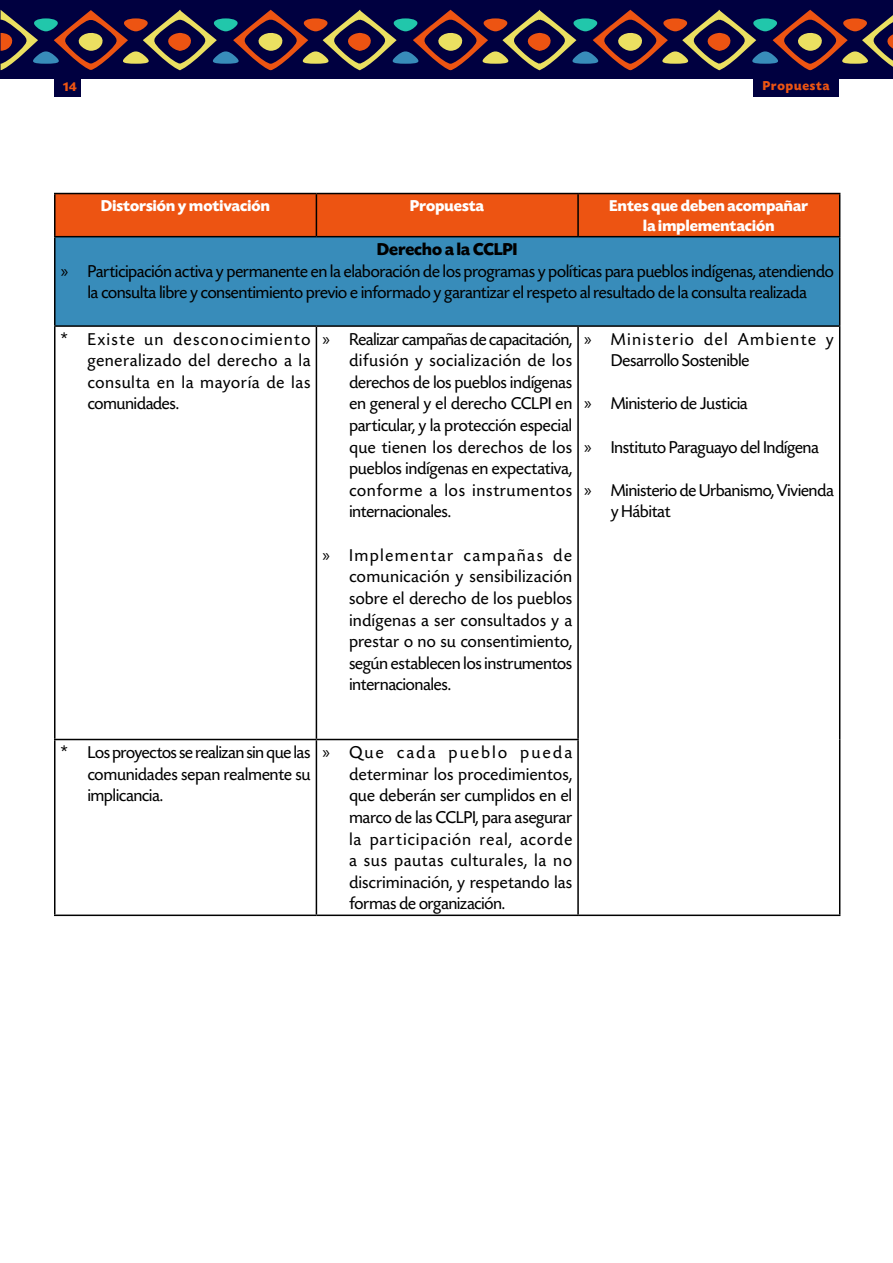
<style>
.page{position:relative;width:893px;height:1263px;background:#fff}
.page>*{position:absolute;margin:0;border:0;box-sizing:border-box;transform-origin:0 0}
.t1{font:18px/21.6px "Today SHOP";color:#000;text-align:justify}
.t2{font:18px/21.6px "Today SHOP";letter-spacing:.05em;color:#000}
.t3{font:700 16.5px/19.8px "Today SHOP";letter-spacing:.01em;color:#fff;text-align:center}
.t4{font:700 13.5px "Today SHOP";letter-spacing:.065em;color:#ed5412}
.s1{font-weight:700}
.s2{font-family:"Myriad Pro"}
</style>
<div class="page">
<div style="left:754px;top:76px;width:85px;height:20px;background:#000040"></div>
<div style="left:54px;top:77px;width:27px;height:20px;background:#000040"></div>
<div style="left:0;top:0;width:893px;height:79px;background:#000040"></div>
<svg style="left:1px;top:10px;width:892px;height:60px"></svg>
<div style="left:56px;top:194px;width:783px;height:42px;background:#ed5412"></div>
<div style="left:55px;top:237px;width:785px;height:89px;background:#388cba"></div>
<hr style="left:54px;top:193px;width:262px;height:1px;background:#000">
<hr style="left:54px;top:194px;width:2px;height:42px;background:#000">
<hr style="left:316px;top:193px;width:262px;height:1px;background:#000">
<hr style="left:316px;top:194px;width:1px;height:42px;background:#000">
<hr style="left:578px;top:193px;width:262px;height:1px;background:#000">
<hr style="left:577px;top:194px;width:2px;height:42px;background:#000">
<hr style="left:839px;top:194px;width:1px;height:42px;background:#000">
<hr style="left:54px;top:236px;width:262px;height:1px;background:#000">
<hr style="left:54px;top:237px;width:2px;height:88px;background:#000">
<hr style="left:316px;top:236px;width:262px;height:1px;background:#000">
<hr style="left:578px;top:236px;width:262px;height:1px;background:#000">
<hr style="left:839px;top:237px;width:1px;height:88px;background:#000">
<hr style="left:54px;top:325px;width:262px;height:2px;background:#000">
<hr style="left:54px;top:327px;width:2px;height:412px;background:#000">
<hr style="left:316px;top:325px;width:262px;height:2px;background:#000">
<hr style="left:316px;top:327px;width:1px;height:412px;background:#000">
<hr style="left:578px;top:325px;width:262px;height:2px;background:#000">
<hr style="left:577px;top:327px;width:2px;height:412px;background:#000">
<hr style="left:839px;top:327px;width:1px;height:412px;background:#000">
<hr style="left:54px;top:739px;width:262px;height:1px;background:#000">
<hr style="left:54px;top:740px;width:2px;height:174px;background:#000">
<hr style="left:316px;top:739px;width:263px;height:1px;background:#000">
<hr style="left:316px;top:740px;width:1px;height:174px;background:#000">
<hr style="left:577px;top:740px;width:2px;height:174px;background:#000">
<hr style="left:839px;top:739px;width:1px;height:175px;background:#000">
<hr style="left:54px;top:914px;width:262px;height:2px;background:#000">
<hr style="left:316px;top:914px;width:262px;height:2px;background:#000">
<hr style="left:578px;top:914px;width:262px;height:2px;background:#000">
<p class="t4" style="left:63px;top:80px;width:15px">14</p>
<p class="t4" style="left:763px;top:79px;width:68px">Propuesta</p>
<p class="t3" style="left:101px;top:196px;width:170px">Distorsión y motivación</p>
<p class="t3" style="left:410px;top:196px;width:75px">Propuesta</p>
<p class="t3" style="left:610px;top:196px;width:200px">Entes que deben acompañar la implementación</p>
<p class="t1" style="left:61px;top:239px;width:774px;text-align:center"><span class="s1">Derecho a la CCLPI<br></span><span class="s2">»</span> Participación activa y permanente en la elaboración de los programas y políticas para pueblos indígenas, atendiendo la consulta libre y consentimiento previo e informado y garantizar el respeto al resultado de la consulta realizada</p>
<p class="t1" style="left:88px;top:329px;width:224px;text-indent:-27px">* Existe un desconocimiento generalizado del derecho a la consulta en la mayoría de las comunidades.</p>
<p class="t1" style="left:349px;top:329px;width:224px;text-indent:-27px"><span class="s2">»</span> Realizar campañas de capacitación, difusión y socialización de los derechos de los pueblos indígenas en general y el derecho CCLPI en particular, y la protección especial que tienen los derechos de los pueblos indígenas en expectativa, conforme a los instrumentos internacionales.</p>
<p class="t1" style="left:349px;top:545px;width:224px;text-indent:-27px"><span class="s2">»</span> Implementar campañas de comunicación y sensibilización sobre el derecho de los pueblos indígenas a ser consultados y a prestar o no su consentimiento, según establecen los instrumentos internacionales.</p>
<p class="t2" style="left:611px;top:329px;width:224px;text-indent:-27px"><span class="s2">»</span> Ministerio del Ambiente y<br>Desarrollo Sostenible</p>
<p class="t1" style="left:584px;top:393px;width:165px"><span class="s2">»</span> Ministerio de Justicia</p>
<p class="t1" style="left:584px;top:437px;width:236px"><span class="s2">»</span> Instituto Paraguayo del Indígena</p>
<p class="t1" style="left:611px;top:480px;width:224px;text-indent:-27px"><span class="s2">»</span> Ministerio de Urbanismo, Vivienda y Hábitat</p>
<p class="t1" style="left:88px;top:742px;width:224px;text-indent:-27px">* Los proyectos se realizan sin que las comunidades sepan realmente su implicancia.</p>
<p class="t1" style="left:349px;top:742px;width:224px;text-indent:-27px"><span class="s2">»</span> Que cada pueblo pueda determinar los procedimientos, que deberán ser cumplidos en el marco de las CCLPI, para asegurar la participación real, acorde a sus pautas culturales, la no discriminación, y respetando las formas de organización.</p>
</div>
